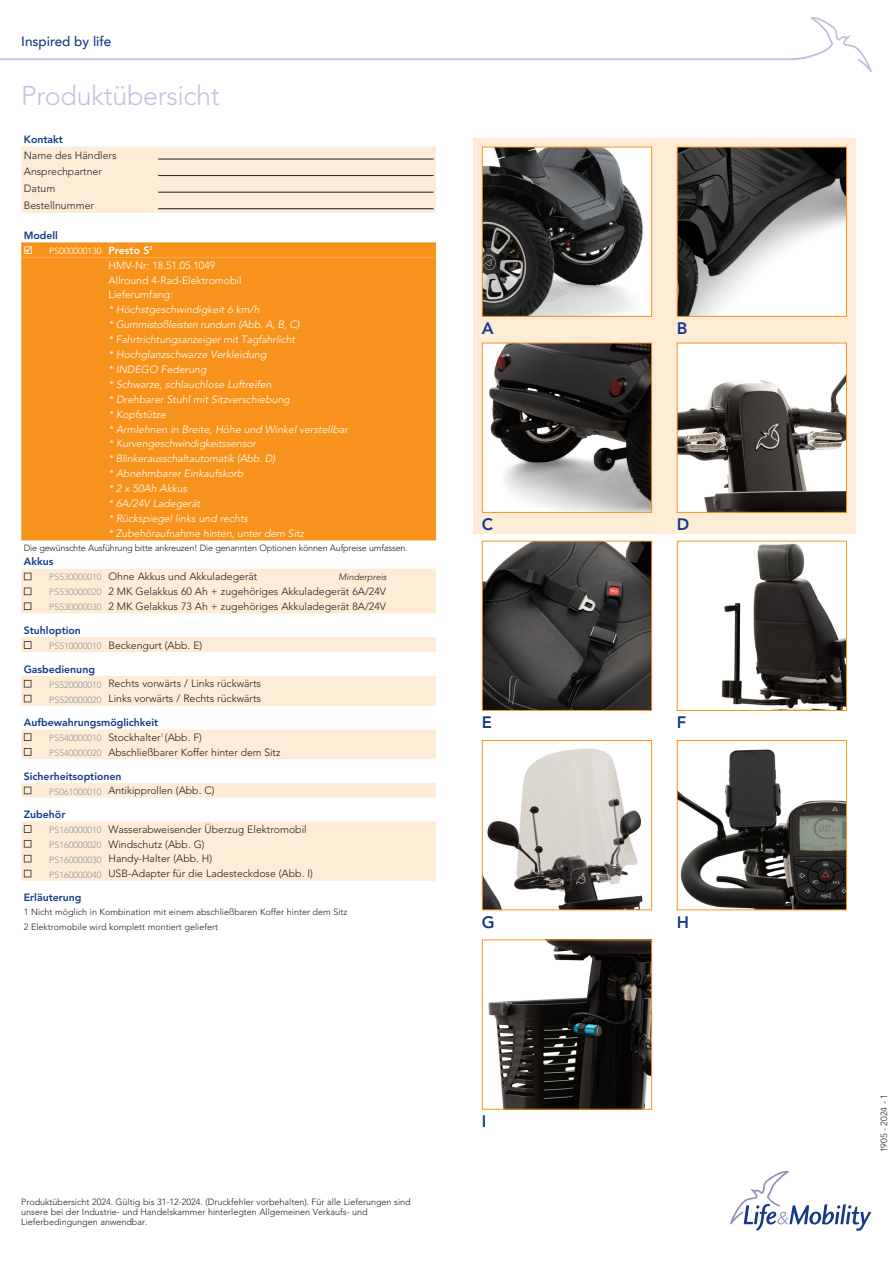
<style>
.page{position:relative;width:893px;height:1263px;background:#fff}
.page>*{position:absolute;margin:0;border:0;box-sizing:border-box;transform-origin:0 0}
.Normaal{font:300 27px "Avenir LT Std";letter-spacing:-.015em;color:#c2c3de}
.Normaal-2{font:800 16.5px "Avenir LT Std";color:#153889}
.t1{font:500 13.5px "Avenir";color:#153889}
.Normaal-3{font:300 10.5px "Avenir LT Std";color:#231f20}
.Normaal-4{font:italic 300 10.5px "Avenir LT Std";color:#fff}
.Normaal-5{font:800 10.5px "Avenir LT Std";color:#153889}
.Normaal-6{font:300 10.5px "Avenir LT Std";color:#fff}
.Normaal-7{font:italic 300 10.5px "Avenir LT Std";letter-spacing:-.02em;color:#fff}
.Normaal-8{font:800 10.5px "Avenir LT Std";color:#fff}
.Normaal-9{font:300 9px/9.8px "Avenir LT Std";color:#231f20}
.artikelnummer{font:300 9px "Avenir LT Std";color:#939598}
.Normaal-10{font:300 9px "Avenir LT Std";letter-spacing:-.02em;color:#231f20}
.artikelnummer-2{font:300 9px "Avenir LT Std";color:#fff}
.Normaal-11{font:italic 300 9px "Avenir LT Std";color:#231f20}
</style>
<div class="page">
<svg style="left:21px;top:147px;width:415px;height:734px;fill:#feecd7"></svg>
<div style="left:21px;top:257px;width:415px;height:283px;background:#f7931d"></div>
<svg style="left:24px;top:573px;width:7px;height:7px"></svg>
<svg style="left:24px;top:587px;width:7px;height:8px"></svg>
<svg style="left:24px;top:602px;width:7px;height:8px"></svg>
<svg style="left:24px;top:641px;width:7px;height:8px"></svg>
<svg style="left:24px;top:680px;width:7px;height:7px"></svg>
<svg style="left:24px;top:695px;width:7px;height:7px"></svg>
<svg style="left:24px;top:733px;width:7px;height:8px"></svg>
<svg style="left:24px;top:748px;width:7px;height:8px"></svg>
<svg style="left:24px;top:787px;width:7px;height:7px"></svg>
<svg style="left:24px;top:825px;width:7px;height:8px"></svg>
<svg style="left:24px;top:840px;width:7px;height:7px"></svg>
<svg style="left:24px;top:855px;width:7px;height:7px"></svg>
<svg style="left:24px;top:870px;width:7px;height:7px"></svg>
<hr style="left:158px;top:208px;width:276px;height:1px;background:#231f20">
<hr style="left:158px;top:192px;width:276px;height:1px;background:#231f20">
<hr style="left:158px;top:175px;width:276px;height:1px;background:#231f20">
<hr style="left:158px;top:159px;width:276px;height:1px;background:#231f20">
<svg style="left:0;top:17px;width:872px;height:55px"></svg>
<svg style="left:730px;top:1171px;width:141px;height:60px"></svg>
<div style="left:473px;top:138px;width:382px;height:396px;background:#feecd7"></div>
<img style="left:484px;top:149px;width:166px;height:166px">
<div style="left:482px;top:147px;width:170px;height:170px;border:1px solid #f7931d"></div>
<img style="left:484px;top:345px;width:166px;height:166px">
<div style="left:482px;top:343px;width:170px;height:170px;border:1px solid #f7931d"></div>
<img style="left:484px;top:748px;width:159px;height:160px">
<div style="left:482px;top:740px;width:170px;height:170px;border:1px solid #f7931d"></div>
<img style="left:488px;top:941px;width:162px;height:166px">
<div style="left:482px;top:939px;width:170px;height:170px;border:1px solid #f7931d"></div>
<img style="left:484px;top:543px;width:166px;height:166px">
<div style="left:482px;top:541px;width:170px;height:170px;border:1px solid #f7931d"></div>
<img style="left:679px;top:149px;width:166px;height:166px">
<div style="left:677px;top:147px;width:170px;height:170px;border:1px solid #f7931d"></div>
<img style="left:679px;top:345px;width:166px;height:166px">
<div style="left:677px;top:343px;width:170px;height:170px;border:1px solid #f7931d"></div>
<img style="left:679px;top:749px;width:166px;height:159px">
<div style="left:677px;top:740px;width:170px;height:170px;border:1px solid #f7931d"></div>
<img style="left:721px;top:543px;width:124px;height:166px">
<div style="left:677px;top:541px;width:170px;height:170px;border:1px solid #f7931d"></div>
<div style="left:21px;top:242px;width:415px;height:15px;background:#f7931d"></div>
<p class="t1" style="left:21px;top:29px;width:92px">Inspired by life</p>
<p class="Normaal" style="left:21px;top:80px;width:200px">Produktübersicht</p>
<p class="Normaal-5" style="left:24px;top:133px;width:41px">Kontakt</p>
<p class="Normaal-3" style="left:24px;top:149px;width:94px">Name des Händlers</p>
<p class="Normaal-3" style="left:24px;top:166px;width:80px">Ansprechpartner</p>
<p class="Normaal-3" style="left:24px;top:182px;width:33px">Datum</p>
<p class="Normaal-3" style="left:24px;top:199px;width:72px">Bestellnummer</p>
<p class="Normaal-5" style="left:24px;top:229px;width:36px">Modell</p>
<p class="artikelnummer-2" style="left:49px;top:246px;width:54px">PS000000130</p>
<p class="Normaal-8" style="left:108px;top:244px;width:46px">Presto S<sup>2</sup></p>
<p class="Normaal-6" style="left:108px;top:259px;width:108px">HMV-Nr: 18.51.05.1049</p>
<p class="Normaal-6" style="left:108px;top:274px;width:135px">Allround 4-Rad-Elektromobil</p>
<p class="Normaal-6" style="left:108px;top:289px;width:66px">Lieferumfang:</p>
<p class="Normaal-4" style="left:108px;top:304px;width:153px">* Höchstgeschwindigkeit 6 km/h</p>
<p class="Normaal-7" style="left:108px;top:318px;width:193px">* Gummistoßleisten rundum (Abb. A, B, C)</p>
<p class="Normaal-4" style="left:108px;top:333px;width:188px">* Fahrtrichtungsanzeiger mit Tagfahrlicht</p>
<p class="Normaal-4" style="left:108px;top:348px;width:160px">* Hochglanzschwarze Verkleidung</p>
<p class="Normaal-4" style="left:108px;top:363px;width:100px">* INDEGO Federung</p>
<p class="Normaal-4" style="left:108px;top:378px;width:165px">* Schwarze, schlauchlose Luftreifen</p>
<p class="Normaal-4" style="left:108px;top:393px;width:183px">* Drehbarer Stuhl mit Sitzverschiebung</p>
<p class="Normaal-4" style="left:108px;top:408px;width:59px">* Kopfstütze</p>
<p class="Normaal-4" style="left:108px;top:423px;width:241px">* Armlehnen in Breite, Höhe und Winkel verstellbar</p>
<p class="Normaal-4" style="left:108px;top:438px;width:149px">* Kurvengeschwindigkeitssensor</p>
<p class="Normaal-4" style="left:108px;top:452px;width:168px">* Blinkerausschaltautomatik (Abb. D)</p>
<p class="Normaal-4" style="left:108px;top:467px;width:137px">* Abnehmbarer Einkaufskorb</p>
<p class="Normaal-4" style="left:108px;top:482px;width:80px">* 2 x 50Ah Akkus</p>
<p class="Normaal-4" style="left:108px;top:497px;width:94px">* 6A/24V Ladegerät</p>
<p class="Normaal-4" style="left:108px;top:512px;width:141px">* Rückspiegel links und rechts</p>
<p class="Normaal-4" style="left:108px;top:527px;width:197px">* Zubehöraufnahme hinten, unter dem Sitz</p>
<p class="Normaal-10" style="left:24px;top:542px;width:385px">Die gewünschte Ausführung bitte ankreuzen! Die genannten Optionen können Aufpreise umfassen.</p>
<p class="Normaal-5" style="left:24px;top:555px;width:31px">Akkus</p>
<p class="artikelnummer" style="left:49px;top:572px;width:54px">PS530000010</p>
<p class="Normaal-3" style="left:108px;top:570px;width:151px">Ohne Akkus und Akkuladegerät</p>
<p class="Normaal-11" style="left:339px;top:572px;width:50px">Minderpreis</p>
<p class="artikelnummer" style="left:49px;top:587px;width:54px">PS530000020</p>
<p class="Normaal-3" style="left:108px;top:585px;width:279px">2 MK Gelakkus 60 Ah + zugehöriges Akkuladegerät 6A/24V</p>
<p class="artikelnummer" style="left:49px;top:602px;width:54px">PS530000030</p>
<p class="Normaal-3" style="left:108px;top:600px;width:279px">2 MK Gelakkus 73 Ah + zugehöriges Akkuladegerät 8A/24V</p>
<p class="Normaal-5" style="left:24px;top:624px;width:59px">Stuhloption</p>
<p class="artikelnummer" style="left:49px;top:641px;width:54px">PS510000010</p>
<p class="Normaal-3" style="left:108px;top:639px;width:95px">Beckengurt (Abb. E)</p>
<p class="Normaal-5" style="left:24px;top:663px;width:73px">Gasbedienung</p>
<p class="artikelnummer" style="left:49px;top:679px;width:54px">PS520000010</p>
<p class="Normaal-3" style="left:108px;top:677px;width:154px">Rechts vorwärts / Links rückwärts</p>
<p class="artikelnummer" style="left:49px;top:694px;width:54px">PS520000020</p>
<p class="Normaal-3" style="left:108px;top:692px;width:154px">Links vorwärts / Rechts rückwärts</p>
<p class="Normaal-5" style="left:24px;top:716px;width:136px">Aufbewahrungsmöglichkeit</p>
<p class="artikelnummer" style="left:49px;top:733px;width:54px">PS540000010</p>
<p class="Normaal-3" style="left:108px;top:731px;width:95px">Stockhalter<sup>1</sup> (Abb. F)</p>
<p class="artikelnummer" style="left:49px;top:748px;width:54px">PS540000020</p>
<p class="Normaal-3" style="left:108px;top:746px;width:174px">Abschließbarer Koffer hinter dem Sitz</p>
<p class="Normaal-5" style="left:24px;top:770px;width:99px">Sicherheitsoptionen</p>
<p class="artikelnummer" style="left:49px;top:786px;width:54px">PS061000010</p>
<p class="Normaal-3" style="left:108px;top:784px;width:108px">Antikipprollen (Abb. C)</p>
<p class="Normaal-5" style="left:24px;top:808px;width:43px">Zubehör</p>
<p class="artikelnummer" style="left:49px;top:825px;width:54px">PS160000010</p>
<p class="Normaal-3" style="left:108px;top:823px;width:200px">Wasserabweisender Überzug Elektromobil</p>
<p class="artikelnummer" style="left:49px;top:839px;width:54px">PS160000020</p>
<p class="Normaal-3" style="left:108px;top:838px;width:98px">Windschutz (Abb. G)</p>
<p class="artikelnummer" style="left:49px;top:854px;width:54px">PS160000030</p>
<p class="Normaal-3" style="left:108px;top:852px;width:105px">Handy-Halter (Abb. H)</p>
<p class="artikelnummer" style="left:49px;top:869px;width:54px">PS160000040</p>
<p class="Normaal-3" style="left:108px;top:867px;width:206px">USB-Adapter für die Ladesteckdose (Abb. I)</p>
<p class="Normaal-5" style="left:24px;top:891px;width:59px">Erläuterung</p>
<p class="Normaal-9" style="left:24px;top:907px;width:325px">1 Nicht möglich in Kombination mit einem abschließbaren Koffer hinter dem Sitz</p>
<p class="Normaal-9" style="left:24px;top:922px;width:196px">2 Elektromobile wird komplett montiert geliefert</p>
<p class="Normaal-2" style="left:482px;top:319px;width:13px">A</p>
<p class="Normaal-2" style="left:482px;top:515px;width:13px">C</p>
<p class="Normaal-2" style="left:482px;top:713px;width:12px">E</p>
<p class="Normaal-2" style="left:482px;top:912px;width:14px">G</p>
<p class="Normaal-9" style="left:21px;top:1197px;width:391px">Produktübersicht 2024. Gültig bis 31-12-2024. (Druckfehler vorbehalten). Für alle Lieferungen sind unsere bei der Industrie- und Handelskammer hinterlegten Allgemeinen Verkaufs- und<br>Lieferbedingungen anwendbar.</p>
<p class="Normaal-2" style="left:482px;top:1112px;width:6px">I</p>
<p class="Normaal-2" style="left:677px;top:319px;width:12px">B</p>
<p class="Normaal-2" style="left:677px;top:515px;width:14px">D</p>
<p class="Normaal-2" style="left:677px;top:713px;width:11px">F</p>
<p class="Normaal-2" style="left:677px;top:912px;width:14px">H</p>
<p class="Normaal-9" style="left:879px;top:1152px;width:60px;rotate:-90deg">1905 - 2024 - 1</p>
</div>
